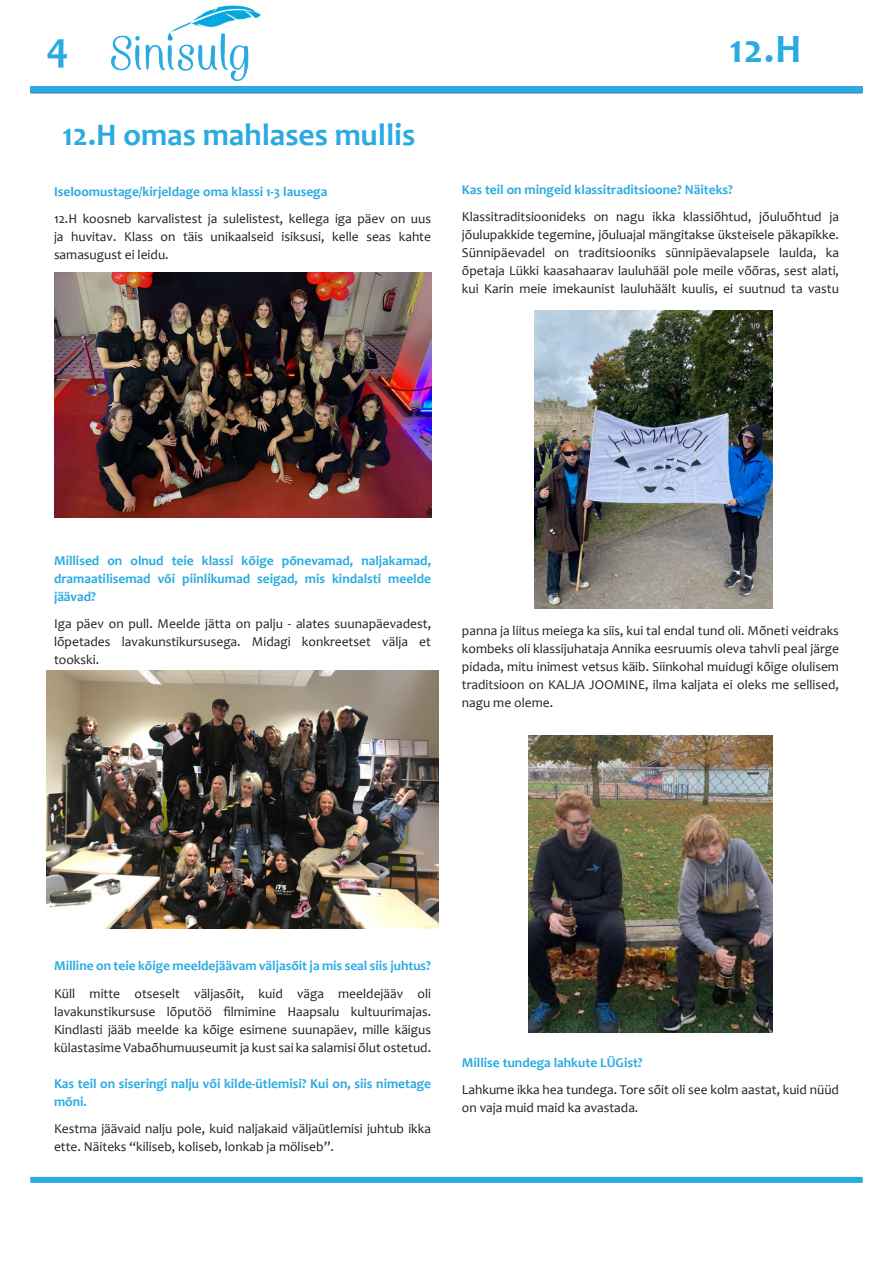
<style>
.page{position:relative;width:893px;height:1263px;background:#fff}
.page>*{position:absolute;margin:0;border:0;box-sizing:border-box;transform-origin:0 0}
.t1{font:700 42px "Candara";color:#29abe2}
.t2{font:700 40.5px "Candara";color:#29abe2}
.t3{font:700 31.5px "Candara";color:#29abe2}
.t4{font:13.5px/18px "Candara";color:#231f20}
.t5{font:700 13.5px/18px "Candara";color:#29abe2}
.s1{font-weight:700;color:#29abe2}
.s2{font-weight:400;color:#231f20}
</style>
<div class="page">
<div style="left:30px;top:1177px;width:833px;height:6px;background:#29abe2"></div>
<div style="left:30px;top:88px;width:833px;height:6px;background:#4486c5"></div>
<div style="left:30px;top:86px;width:833px;height:6px;background:#29abe2"></div>
<img style="left:111px;top:5px;width:150px;height:76px">
<img style="left:54px;top:272px;width:377px;height:246px">
<img style="left:46px;top:671px;width:393px;height:257px">
<img style="left:534px;top:310px;width:238px;height:299px">
<img style="left:528px;top:735px;width:244px;height:297px">
<p class="t1" style="left:46px;top:21px;width:24px">4</p>
<p class="t2" style="left:730px;top:23px;width:74px">12.H</p>
<p class="t3" style="left:62px;top:115px;width:354px">12.H omas mahlases mullis</p>
<p class="t4" style="left:54px;top:178px;width:379px;line-height:27px"><span class="s1">Iseloomustage/kirjeldage oma klassi 1-3 lausega<br></span>12.H koosneb karvalistest ja sulelistest, kellega iga päev on uus</p>
<p class="t4" style="left:54px;top:227px;width:379px">ja huvitav. Klass on täis unikaalseid isiksusi, kelle seas kahte samasugust ei leidu.</p>
<p class="t4" style="left:462px;top:176px;width:379px;line-height:27px"><span class="s1">Kas teil on mingeid klassitraditsioone? Näiteks?<br></span>Klassitraditsioonideks on nagu ikka klassiõhtud, jõuluõhtud ja</p>
<p class="t4" style="left:462px;top:226px;width:379px;text-align:justify">jõulupakkide tegemine, jõuluajal mängitakse üksteisele päkapikke.<br>Sünnipäevadel on traditsiooniks sünnipäevalapsele laulda, ka õpetaja Lükki kaasahaarav lauluhääl pole meile võõras, sest alati, kui Karin meie imekaunist lauluhäält kuulis, ei suutnud ta vastu</p>
<p class="t5" style="left:54px;top:551px;width:379px;text-align:justify">Millised on olnud teie klassi kõige põnevamad, naljakamad, dramaatilisemad või piinlikumad seigad, mis kindalsti meelde jäävad?</p>
<p class="t4" style="left:54px;top:614px;width:379px;text-align:justify">Iga päev on pull. Meelde jätta on palju - alates suunapäevadest, lõpetades lavakunstikursusega. Midagi konkreetset välja et tookski.</p>
<p class="t4" style="left:462px;top:622px;width:379px;text-align:justify">panna ja liitus meiega ka siis, kui tal endal tund oli. Mõneti veidraks kombeks oli klassijuhataja Annika eesruumis oleva tahvli peal järge pidada, mitu inimest vetsus käib. Siinkohal muidugi kõige olulisem traditsioon on KALJA JOOMINE, ilma kaljata ei oleks me sellised, nagu me oleme.</p>
<p class="t5" style="left:54px;top:951px;width:379px;line-height:28.5px">Milline on teie kõige meeldejäävam väljasõit ja mis seal siis juhtus?<br><span class="s2">Küll mitte otseselt väljasõit, kuid väga meeldejääv oli</span></p>
<p class="t4" style="left:54px;top:1003px;width:379px;text-align:justify">lavakunstikursuse lõputöö filmimine Haapsalu kultuurimajas.<br>Kindlasti jääb meelde ka kõige esimene suunapäev, mille käigus külastasime Vabaõhumuuseumit ja kust sai ka salamisi õlut ostetud.</p>
<p class="t5" style="left:54px;top:1075px;width:379px">Kas teil on siseringi nalju või kilde-ütlemisi? Kui on, siis nimetage mõni.</p>
<p class="t4" style="left:54px;top:1120px;width:379px">Kestma jäävaid nalju pole, kuid naljakaid väljaütlemisi juhtub ikka ette. Näiteks “kiliseb, koliseb, lonkab ja möliseb”.</p>
<p class="t4" style="left:462px;top:1049px;width:379px;line-height:27px"><span class="s1">Millise tundega lahkute LÜGist?<br></span>Lahkume ikka hea tundega. Tore sõit oli see kolm aastat, kuid nüüd</p>
<p class="t4" style="left:462px;top:1099px;width:178px">on vaja muid maid ka avastada.</p>
</div>
